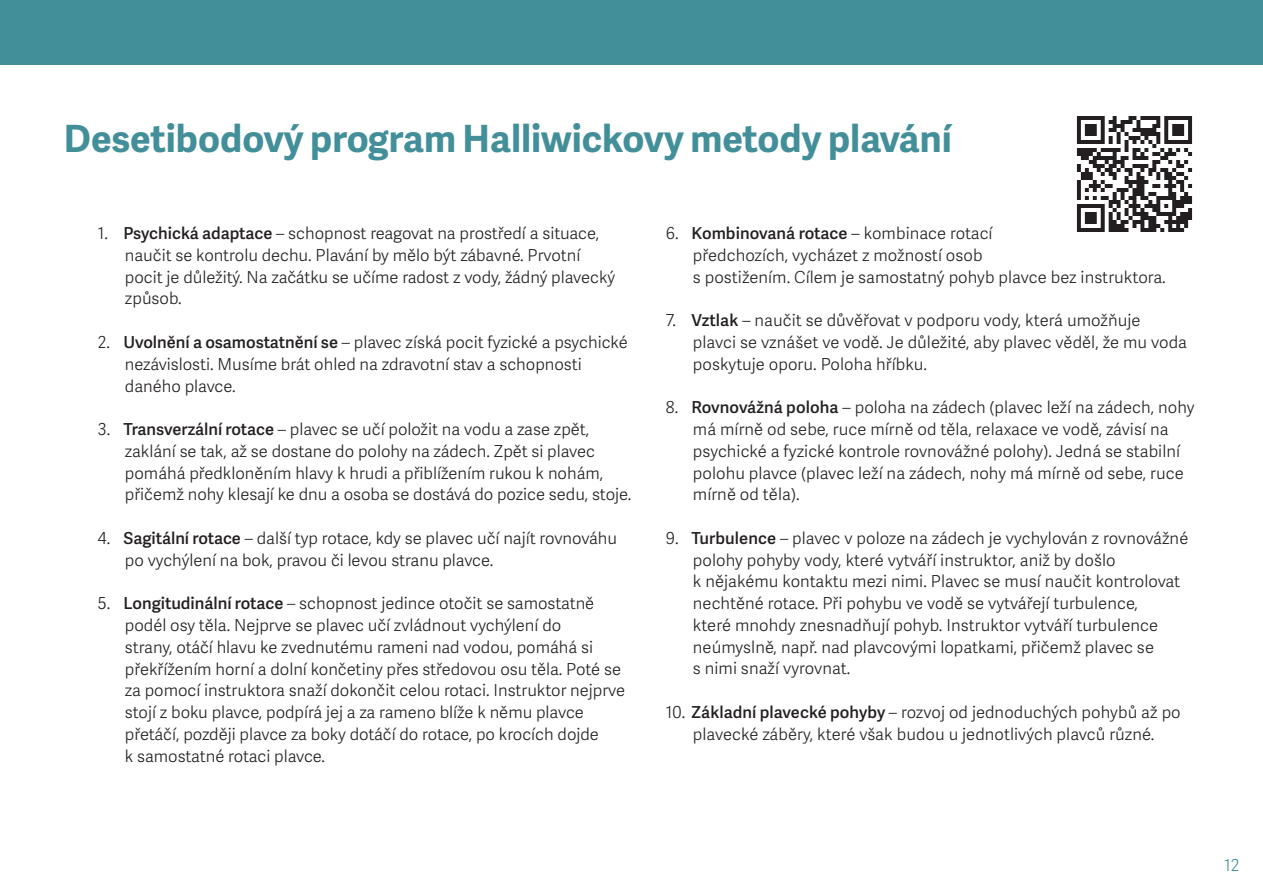
<style>
.page{position:relative;width:1263px;height:894px;background:#fff}
.page>*{position:absolute;margin:0;border:0;box-sizing:border-box;transform-origin:0 0}
.t1{font:700 37.5px "Adelle Sans";color:#428f99}
.t2{font:300 16.5px/21.8px "Adelle Sans";color:#231f20}
.t3{font:300 16.5px "Adelle Sans";color:#428f99}
.s1{font-weight:600}
</style>
<div class="page">
<div style="left:0;top:0;width:1262px;height:65px;background:#428f99"></div>
<img style="left:1076px;top:116px;width:117px;height:116px">
<h1 class="t1" style="left:64px;top:111px;width:889px">Desetibodový program Halliwickovy metody plavání</h1>
<p class="t2" style="left:125px;top:222px;width:491px;text-indent:-27px">1. <span class="s1">Psychická adaptace</span> – schopnost reagovat na prostředí a situace, naučit se kontrolu dechu. Plavání by mělo být zábavné. Prvotní pocit je důležitý. Na začátku se učíme radost z vody, žádný plavecký způsob.</p>
<p class="t2" style="left:125px;top:330px;width:504px;text-indent:-27px">2. <span class="s1">Uvolnění a osamostatnění se</span> – plavec získá pocit fyzické a psychické nezávislosti. Musíme brát ohled na zdravotní stav a schopnosti daného plavce.</p>
<p class="t2" style="left:125px;top:417px;width:508px;text-indent:-27px">3. <span class="s1">Transverzální rotace</span> – plavec se učí položit na vodu a zase zpět, zaklání se tak, až se dostane do polohy na zádech. Zpět si plavec pomáhá předkloněním hlavy k hrudi a přiblížením rukou k nohám, přičemž nohy klesají ke dnu a osoba se dostává do pozice sedu, stoje.</p>
<p class="t2" style="left:125px;top:526px;width:493px;text-indent:-27px">4. <span class="s1">Sagitální rotace</span> – další typ rotace, kdy se plavec učí najít rovnováhu po vychýlení na bok, pravou či levou stranu plavce.</p>
<p class="t2" style="left:125px;top:591px;width:501px;text-indent:-27px">5. <span class="s1">Longitudinální rotace</span> – schopnost jedince otočit se samostatně podél osy těla. Nejprve se plavec učí zvládnout vychýlení do<br>strany, otáčí hlavu ke zvednutému rameni nad vodou, pomáhá si překřížením horní a dolní končetiny přes středovou osu těla. Poté se za pomocí instruktora snaží dokončit celou rotaci. Instruktor nejprve stojí z boku plavce, podpírá jej a za rameno blíže k němu plavce přetáčí, později plavce za boky dotáčí do rotace, po krocích dojde<br>k samostatné rotaci plavce.</p>
<p class="t2" style="left:693px;top:222px;width:474px;text-indent:-27px">6. <span class="s1">Kombinovaná rotace</span> – kombinace rotací<br>předchozích, vycházet z možností osob<br>s postižením. Cílem je samostatný pohyb plavce bez instruktora.</p>
<p class="t2" style="left:693px;top:309px;width:495px;text-indent:-27px">7. <span class="s1">Vztlak</span> – naučit se důvěřovat v podporu vody, která umožňuje plavci se vznášet ve vodě. Je důležité, aby plavec věděl, že mu voda poskytuje oporu. Poloha hříbku.</p>
<p class="t2" style="left:693px;top:396px;width:503px;text-indent:-27px">8. <span class="s1">Rovnovážná poloha</span> – poloha na zádech (plavec leží na zádech, nohy má mírně od sebe, ruce mírně od těla, relaxace ve vodě, závisí na psychické a fyzické kontrole rovnovážné polohy). Jedná se stabilní polohu plavce (plavec leží na zádech, nohy má mírně od sebe, ruce mírně od těla).</p>
<p class="t2" style="left:693px;top:526px;width:497px;text-indent:-27px">9. <span class="s1">Turbulence</span> – plavec v poloze na zádech je vychylován z rovnovážné polohy pohyby vody, které vytváří instruktor, aniž by došlo<br>k nějakému kontaktu mezi nimi. Plavec se musí naučit kontrolovat nechtěné rotace. Při pohybu ve vodě se vytvářejí turbulence,<br>které mnohdy znesnadňují pohyb. Instruktor vytváří turbulence neúmyslně, např. nad plavcovými lopatkami, přičemž plavec se<br>s nimi snaží vyrovnat.</p>
<p class="t2" style="left:666px;top:700px;width:516px;text-align:center">10. <span class="s1">Základní plavecké pohyby</span> – rozvoj od jednoduchých pohybů až po plavecké záběry, které však budou u jednotlivých plavců různé.</p>
<p class="t3" style="left:1224px;top:852px;width:17px">12</p>
</div>
